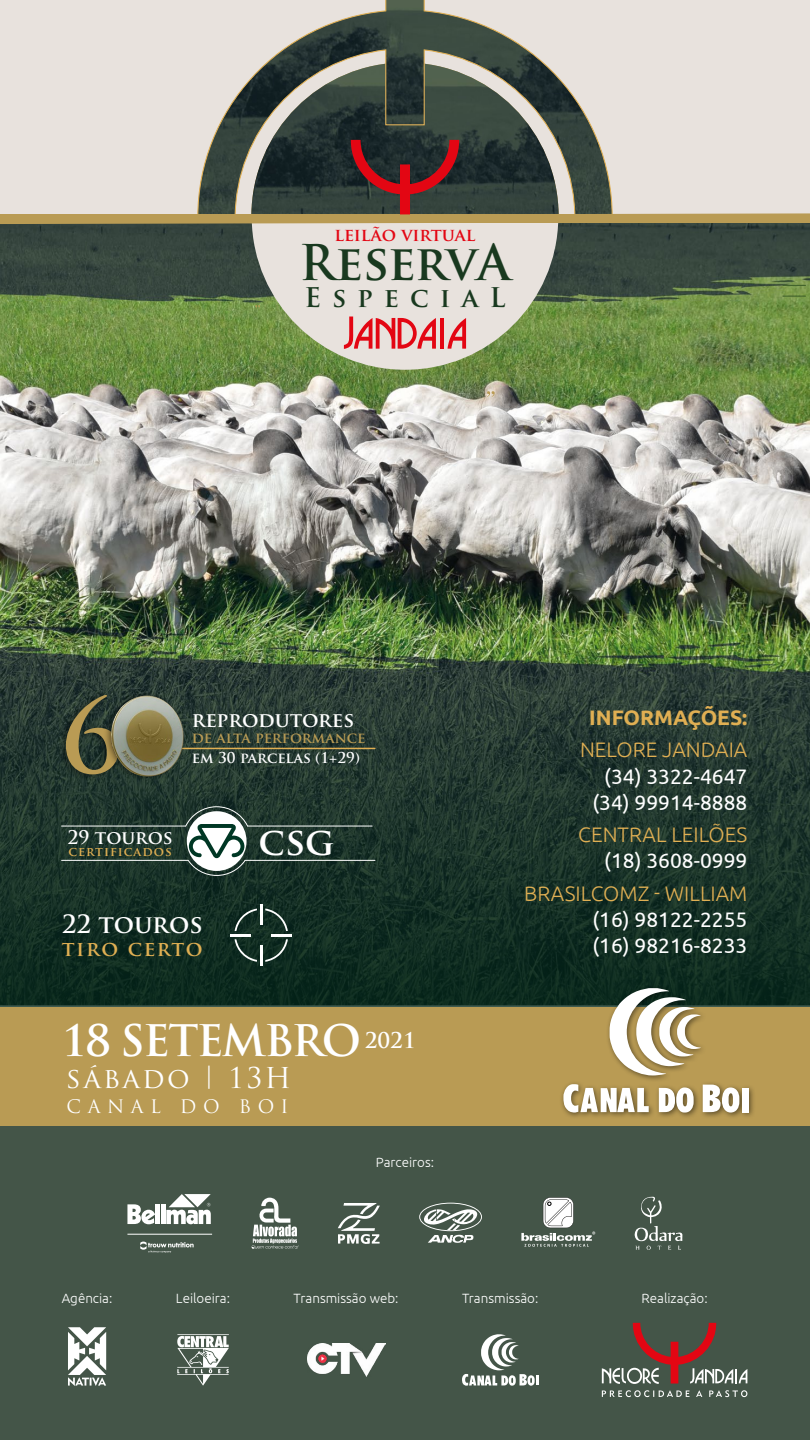
<style>
.page{position:relative;width:810px;height:1440px;background:#fff}
.page>*{position:absolute;margin:0;border:0;box-sizing:border-box;transform-origin:0 0}
.t1{font:700 101.48px "Trajan Pro";color:#b99b54}
.t2{font:700 48px "Trajan Pro";letter-spacing:-.01em;color:#19391f}
.t3{font:700 42.45px "Trajan Pro";letter-spacing:-.04em;color:#fff}
.t4{font:700 37.42px "Trajan Pro";color:#fff}
.t5{font:27.97px "Trajan Pro";letter-spacing:.08em;color:#fff}
.t6{font:700 26.4px "Trajan Pro";letter-spacing:.42em;color:#19391f}
.t7{font:700 24.6px "Trajan Pro";letter-spacing:-.005em;color:#fff}
.t8{font:21px/26.2px "Ubuntu";color:#fff;text-align:center}
.t9{font:300 21px "Ubuntu";color:#e0af53}
.t10{font:700 21px "Ubuntu";color:#e0af53}
.t11{font:700 20.33px "Trajan Pro";letter-spacing:.075em;color:#e0af53}
.t12{font:700 20.02px "Trajan Pro";color:#fff}
.t13{font:700 18.38px "Trajan Pro";letter-spacing:-.005em;color:#fff}
.t14{font:18.15px "Trajan Pro";letter-spacing:.36em;color:#fff}
.t15{font:700 17.4px "Trajan Pro";color:#e30613}
.t16{font:700 14.62px "Trajan Pro";color:#fff}
.t17{font:700 14.62px "Trajan Pro";color:#b99b54}
.t18{font:300 13.42px "Ubuntu";color:#fff}
.t19{font:700 12.45px "Trajan Pro";letter-spacing:.08em;color:#e0af53}
</style>
<div class="page">
<div style="left:0;top:0;width:810px;height:822px;background:#e8e2dd"></div>
<img style="left:0;top:224px;width:810px;height:393px">
<svg style="left:0;top:617px;width:810px;height:390px;background:#243d2d"></svg>
<svg style="left:212px;top:0;width:386px;height:140px"></svg>
<hr style="left:440px;top:318px;width:4px;height:31px;background:#e30613">
<svg style="left:448px;top:318px;width:18px;height:31px"></svg>
<svg style="left:344px;top:317px;width:92px;height:32px"></svg>
<svg style="left:255px;top:305px;width:5px;height:4px"></svg>
<svg style="left:487px;top:391px;width:8px;height:6px"></svg>
<svg style="left:783px;top:285px;width:23px;height:1px"></svg>
<svg style="left:783px;top:296px;width:23px;height:1px"></svg>
<svg style="left:0;top:140px;width:810px;height:84px"></svg>
<div style="left:0;top:1125px;width:810px;height:315px;background:#445548"></div>
<div style="left:0;top:1007px;width:810px;height:118px;background:#b99b54"></div>
<div style="left:560px;top:984px;width:196px;height:136px;background:#000;opacity:.51"></div>
<div style="left:742px;top:1088px;width:6px;height:24px;background:#fff"></div>
<svg style="left:563px;top:1084px;width:86px;height:29px"></svg>
<svg style="left:659px;top:1087px;width:35px;height:26px"></svg>
<svg style="left:610px;top:988px;width:91px;height:87px"></svg>
<svg style="left:703px;top:1085px;width:36px;height:28px"></svg>
<hr style="left:62px;top:826px;width:124px;height:1px;background:#fff">
<hr style="left:248px;top:826px;width:124px;height:1px;background:#fff">
<hr style="left:62px;top:860px;width:126px;height:1px;background:#fff">
<hr style="left:245px;top:860px;width:130px;height:1px;background:#fff">
<svg style="left:185px;top:806px;width:64px;height:70px"></svg>
<svg style="left:265px;top:939px;width:23px;height:23px"></svg>
<svg style="left:265px;top:909px;width:23px;height:22px"></svg>
<svg style="left:235px;top:939px;width:22px;height:23px"></svg>
<svg style="left:235px;top:909px;width:22px;height:22px"></svg>
<hr style="left:260px;top:904px;width:2px;height:21px;background:#fff">
<hr style="left:260px;top:945px;width:2px;height:21px;background:#fff">
<hr style="left:230px;top:934px;width:21px;height:2px;background:#fff">
<hr style="left:271px;top:934px;width:21px;height:2px;background:#fff">
<svg style="left:191px;top:748px;width:185px;height:1px"></svg>
<div style="left:57px;top:690px;width:67px;height:92px;background:#000;opacity:.5"></div>
<div style="left:103px;top:690px;width:85px;height:93px;background:#000;opacity:.5"></div>
<img style="left:104px;top:694px;width:87px;height:84px">
<svg style="left:521px;top:1197px;width:74px;height:50px"></svg>
<svg style="left:252px;top:1198px;width:46px;height:51px"></svg>
<svg style="left:635px;top:1197px;width:48px;height:52px;background:#5d6c60"></svg>
<svg style="left:338px;top:1203px;width:42px;height:42px"></svg>
<hr style="left:127px;top:1234px;width:85px;height:1px;background:#fff">
<svg style="left:140px;top:1242px;width:54px;height:11px"></svg>
<hr style="left:161px;top:1204px;width:4px;height:20px;background:#fff">
<div style="left:155px;top:1204px;width:5px;height:20px;background:#fff"></div>
<svg style="left:127px;top:1204px;width:28px;height:20px"></svg>
<svg style="left:166px;top:1194px;width:45px;height:30px"></svg>
<svg style="left:419px;top:1203px;width:63px;height:40px"></svg>
<svg style="left:462px;top:1334px;width:76px;height:52px"></svg>
<svg style="left:177px;top:1334px;width:52px;height:52px"></svg>
<img style="left:307px;top:1343px;width:78px;height:34px">
<svg style="left:602px;top:1323px;width:145px;height:61px;background:#67574f"></svg>
<svg style="left:602px;top:1390px;width:145px;height:7px"></svg>
<svg style="left:68px;top:1327px;width:38px;height:59px"></svg>
<p class="t15" style="left:334px;top:224px;width:143px">leilão virtual</p>
<h2 class="t2" style="left:299px;top:233px;width:213px">ReservA</h2>
<p class="t6" style="left:304px;top:281px;width:203px">EspeciaL</p>
<h1 class="t1" style="left:62px;top:673px;width:62px">6</h1>
<p class="t12" style="left:192px;top:708px;width:164px">reprodutores</p>
<p class="t17" style="left:192px;top:729px;width:175px">de alta performance</p>
<p class="t16" style="left:192px;top:749px;width:170px">em 30 parcelas (1+29)</p>
<p class="t13" style="left:67px;top:825px;width:107px">29 touros</p>
<p class="t19" style="left:69px;top:844px;width:105px">certificados</p>
<h3 class="t4" style="left:259px;top:819px;width:77px">csg</h3>
<p class="t7" style="left:62px;top:909px;width:142px">22 touros</p>
<p class="t11" style="left:62px;top:936px;width:142px">tiro certo</p>
<h3 class="t3" style="left:62px;top:1014px;width:356px">18 SETEMBRO <sup>2021</sup></h3>
<h3 class="t5" style="left:67px;top:1060px;width:226px">sábado <sup>|</sup> 13H</h3>
<p class="t14" style="left:67px;top:1095px;width:223px">CANAL DO BOI</p>
<p class="t18" style="left:376px;top:1154px;width:60px">Parceiros:</p>
<p class="t10" style="left:589px;top:705px;width:160px">INFORMAÇÕES:</p>
<p class="t9" style="left:580px;top:737px;width:169px">NELORE JANDAIA</p>
<p class="t8" style="left:592px;top:762px;width:157px">(34) 3322-4647 (34) 99914-8888</p>
<p class="t9" style="left:578px;top:822px;width:171px">CENTRAL LEILÕES</p>
<p class="t8" style="left:604px;top:847px;width:145px">(18) 3608-0999</p>
<p class="t9" style="left:524px;top:881px;width:225px">BRASILCOMZ - WILLIAM</p>
<p class="t8" style="left:592px;top:906px;width:157px;text-align:left">(16) 98122-2255 (16) 98216-8233</p>
<p class="t18" style="left:62px;top:1291px;width:52px">Agência:</p>
<p class="t18" style="left:176px;top:1291px;width:56px">Leiloeira:</p>
<p class="t18" style="left:294px;top:1291px;width:106px">Transmissão web:</p>
<p class="t18" style="left:462px;top:1291px;width:78px">Transmissão:</p>
<p class="t18" style="left:642px;top:1291px;width:68px">Realização:</p>
</div>
